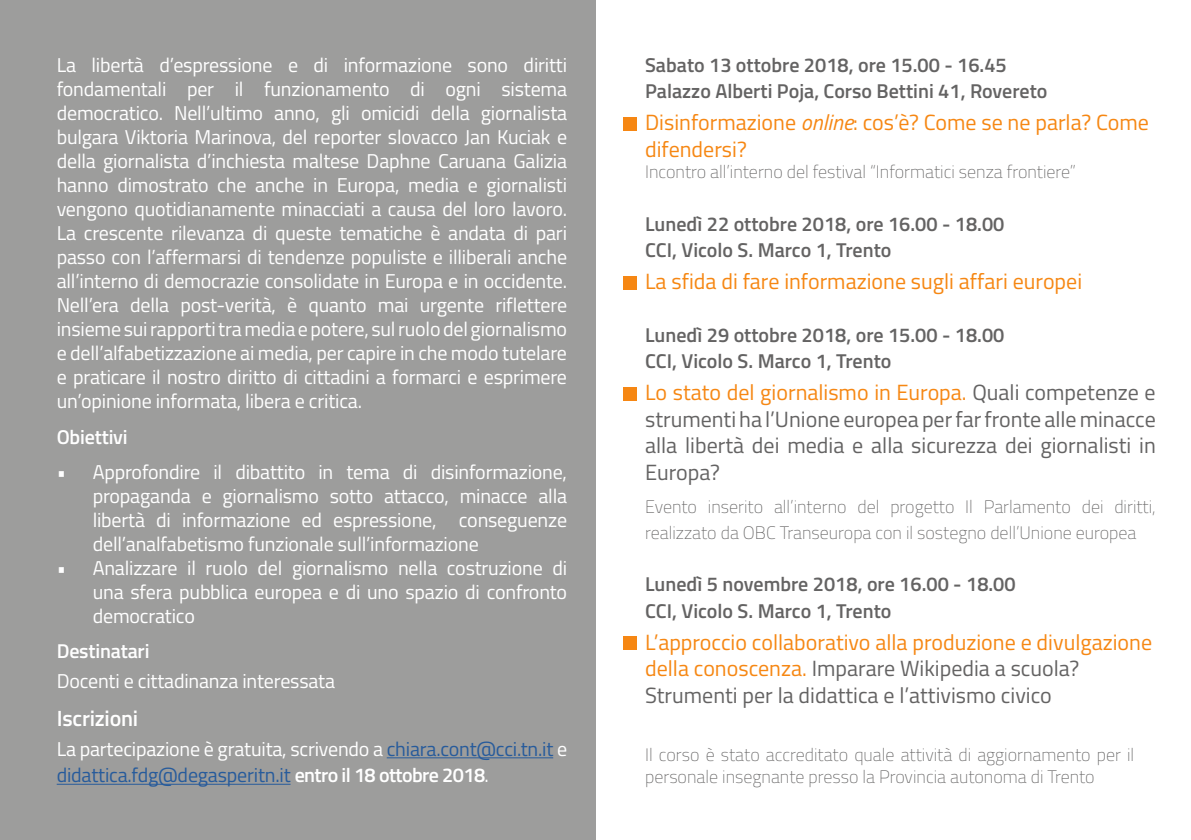
<style>
.page{position:relative;width:1191px;height:840px;background:#fff}
.page>*{position:absolute;margin:0;border:0;box-sizing:border-box;transform-origin:0 0}
.t1{font:22px/26.4px "Titillium";color:#f68713}
.t2{font:22px/26.4px "Titillium";color:#646363;text-align:justify}
.t3{font:600 22px "Titillium";letter-spacing:-.01em;color:#fff}
.t4{font:20px/24px "Titillium";letter-spacing:-.01em;color:#fff;text-align:justify}
.t5{font:600 20px/26.4px "Titillium";color:#646363}
.t6{font:20px/26.4px "Titillium";letter-spacing:-.01em;color:#275b9b}
.t7{font:600 20px "Titillium";letter-spacing:-.01em;color:#fff}
.t8{font:100 18px/26.4px "Titillium";color:#646363}
.s1{color:#fff}
.s2{font-weight:600;color:#fff}
.s3{font-style:italic}
.s4{color:#f68713}
.s5{color:#646363}
</style>
<div class="page">
<div style="left:0;top:0;width:595px;height:839px;background:#9d9d9c"></div>
<hr style="left:387px;top:757px;width:166px;height:1px;background:#275b9b">
<hr style="left:57px;top:783px;width:233px;height:1px;background:#275b9b">
<div style="left:623px;top:117px;width:14px;height:14px;background:#f68713"></div>
<div style="left:623px;top:276px;width:14px;height:14px;background:#f68713"></div>
<div style="left:623px;top:387px;width:14px;height:14px;background:#f68713"></div>
<div style="left:623px;top:636px;width:14px;height:13px;background:#f68713"></div>
<p class="t4" style="left:57px;top:52px;width:512px">La libertà d’espressione e di informazione sono diritti fondamentali per il funzionamento di ogni sistema democratico. Nell’ultimo anno, gli omicidi della giornalista bulgara Viktoria Marinova, del reporter slovacco Jan Kuciak e della giornalista d’inchiesta maltese Daphne Caruana Galizia hanno dimostrato che anche in Europa, media e giornalisti vengono quotidianamente minacciati a causa del loro lavoro.<br>La crescente rilevanza di queste tematiche è andata di pari passo con l’affermarsi di tendenze populiste e illiberali anche all’interno di democrazie consolidate in Europa e in occidente.<br>Nell’era della post-verità, è quanto mai urgente riflettere insieme sui rapporti tra media e potere, sul ruolo del giornalismo e dell’alfabetizzazione ai media, per capire in che modo tutelare e praticare il nostro diritto di cittadini a formarci e esprimere un’opinione informata, libera e critica.</p>
<p class="t7" style="left:57px;top:421px;width:72px">Obiettivi</p>
<p class="t4" style="left:93px;top:458px;width:476px;text-indent:-36px">• Approfondire il dibattito in tema di disinformazione, propaganda e giornalismo sotto attacco, minacce alla libertà di informazione ed espressione, conseguenze dell’analfabetismo funzionale sull’informazione</p>
<p class="t4" style="left:93px;top:554px;width:476px;text-indent:-36px">• Analizzare il ruolo del giornalismo nella costruzione di una sfera pubblica europea e di uno spazio di confronto democratico</p>
<p class="t7" style="left:57px;top:636px;width:94px">Destinatari</p>
<p class="t4" style="left:57px;top:667px;width:280px">Docenti e cittadinanza interessata</p>
<p class="t3" style="left:57px;top:701px;width:83px">Iscrizioni</p>
<p class="t6" style="left:57px;top:734px;width:512px"><span class="s1">La partecipazione è gratuita, scrivendo a</span> chiara.cont@cci.tn.it <span class="s1">e </span>didattica.fdg@degasperitn.it <span class="s2">entro il 18 ottobre 2018</span><span class="s1">.</span></p>
<p class="t5" style="left:645px;top:50px;width:404px">Sabato 13 ottobre 2018, ore 15.00 - 16.45<br>Palazzo Alberti Poja, Corso Bettini 41, Rovereto</p>
<p class="t1" style="left:645px;top:108px;width:505px">Disinformazione <span class="s3">online</span>: cos’è? Come se ne parla? Come difendersi?</p>
<p class="t8" style="left:645px;top:158px;width:432px">Incontro all’interno del festival “Informatici senza frontiere”</p>
<p class="t5" style="left:645px;top:209px;width:361px">Lunedì 22 ottobre 2018, ore 16.00 - 18.00<br>CCI, Vicolo S. Marco 1, Trento</p>
<p class="t1" style="left:645px;top:267px;width:438px">La sfida di fare informazione sugli affari europei</p>
<p class="t5" style="left:645px;top:320px;width:361px">Lunedì 29 ottobre 2018, ore 15.00 - 18.00<br>CCI, Vicolo S. Marco 1, Trento</p>
<p class="t2" style="left:645px;top:378px;width:512px"><span class="s4">Lo stato del giornalismo in Europa.</span> Quali competenze e strumenti ha l’Unione europea per far fronte alle minacce alla libertà dei media e alla sicurezza dei giornalisti in Europa?</p>
<p class="t8" style="left:645px;top:492px;width:512px">Evento inserito all’interno del progetto Il Parlamento dei diritti, realizzato da OBC Transeuropa con il sostegno dell’Unione europea</p>
<p class="t5" style="left:645px;top:569px;width:372px">Lunedì 5 novembre 2018, ore 16.00 - 18.00<br>CCI, Vicolo S. Marco 1, Trento</p>
<p class="t1" style="left:645px;top:627px;width:508px">L’approccio collaborativo alla produzione e divulgazione della conoscenza. <span class="s5">Imparare Wikipedia a scuola?<br>Strumenti per la didattica e l’attivismo civico</span></p>
<p class="t8" style="left:645px;top:742px;width:490px;line-height:21.6px">Il corso è stato accreditato quale attività di aggiornamento per il personale insegnante presso la Provincia autonoma di Trento</p>
</div>
